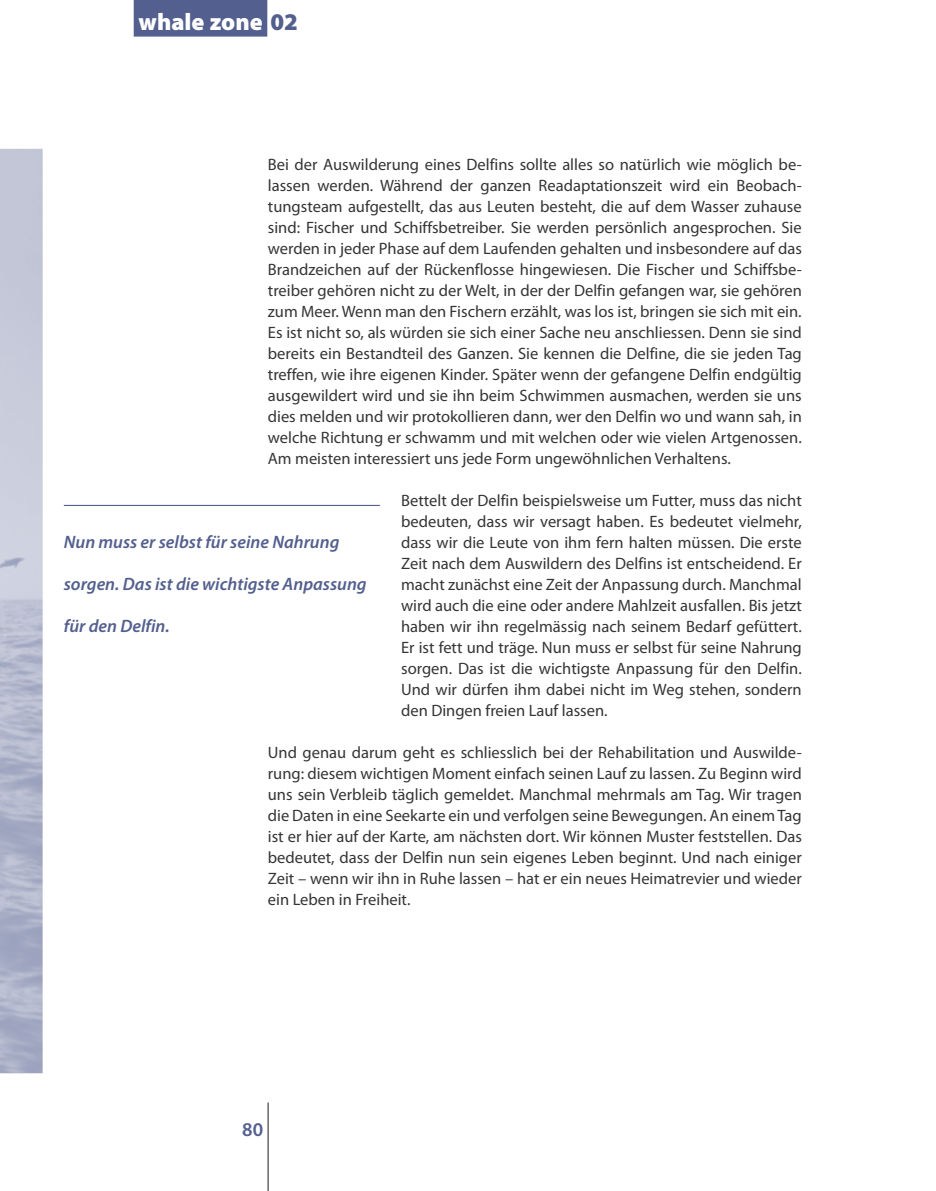
<style>
.page{position:relative;width:936px;height:1191px;background:#fff}
.page>*{position:absolute;margin:0;border:0;box-sizing:border-box;transform-origin:0 0}
.t1{font:900 24px "Myriad Pro";color:#fefefe}
.t2{font:600 19.5px "Myriad Pro";color:#535f8e}
.t3{font:italic 600 18px "Myriad Pro";color:#535f8e}
.t4{font:16.5px/21px "Myriad Pro";color:#353537;text-align:justify}
.s1{color:#535f8e}
</style>
<div class="page">
<img style="left:0;top:149px;width:43px;height:924px">
<hr style="left:267px;top:1102px;width:2px;height:89px;background:#353537">
<div style="left:134px;top:0;width:133px;height:37px;background:#535f8e"></div>
<hr style="left:64px;top:505px;width:316px;height:1px;background:#535f8e">
<h1 class="t1" style="left:139px;top:9px;width:161px">whale zone <span class="s1">02</span></h1>
<p class="t4" style="left:268px;top:154px;width:535px">Bei der Auswilderung eines Delfins sollte alles so natürlich wie möglich be&shy;lassen werden. Während der ganzen Readaptationszeit wird ein Beobach&shy;tungsteam aufgestellt, das aus Leuten besteht, die auf dem Wasser zuhause sind: Fischer und Schiffsbetreiber. Sie werden persönlich angesprochen. Sie werden in jeder Phase auf dem Laufenden gehalten und insbesondere auf das Brandzeichen auf der Rückenflosse hingewiesen. Die Fischer und Schiffsbe&shy;treiber gehören nicht zu der Welt, in der der Delfin gefangen war, sie gehören zum Meer. Wenn man den Fischern erzählt, was los ist, bringen sie sich mit ein.<br>Es ist nicht so, als würden sie sich einer Sache neu anschliessen. Denn sie sind bereits ein Bestandteil des Ganzen. Sie kennen die Delfine, die sie jeden Tag treffen, wie ihre eigenen Kinder. Später wenn der gefangene Delfin endgültig ausgewildert wird und sie ihn beim Schwimmen ausmachen, werden sie uns dies melden und wir protokollieren dann, wer den Delfin wo und wann sah, in welche Richtung er schwamm und mit welchen oder wie vielen Artgenossen.<br>Am meisten interessiert uns jede Form ungewöhnlichen Verhaltens.</p>
<p class="t4" style="left:401px;top:490px;width:402px">Bettelt der Delfin beispielsweise um Futter, muss das nicht bedeuten, dass wir versagt haben. Es bedeutet vielmehr, dass wir die Leute von ihm fern halten müssen. Die erste Zeit nach dem Auswildern des Delfins ist entscheidend. Er macht zunächst eine Zeit der Anpassung durch. Manchmal wird auch die eine oder andere Mahlzeit ausfallen. Bis jetzt haben wir ihn regelmässig nach seinem Bedarf gefüttert.<br>Er ist fett und träge. Nun muss er selbst für seine Nahrung sorgen. Das ist die wichtigste Anpassung für den Delfin.<br>Und wir dürfen ihm dabei nicht im Weg stehen, sondern den Dingen freien Lauf lassen.</p>
<p class="t4" style="left:268px;top:742px;width:535px">Und genau darum geht es schliesslich bei der Rehabilitation und Auswilde&shy;rung: diesem wichtigen Moment einfach seinen Lauf zu lassen. Zu Beginn wird uns sein Verbleib täglich gemeldet. Manchmal mehrmals am Tag. Wir tragen die Daten in eine Seekarte ein und verfolgen seine Bewegungen. An einem Tag ist er hier auf der Karte, am nächsten dort. Wir können Muster feststellen. Das bedeutet, dass der Delfin nun sein eigenes Leben beginnt. Und nach einiger Zeit – wenn wir ihn in Ruhe lassen – hat er ein neues Heimatrevier und wieder ein Leben in Freiheit.</p>
<p class="t3" style="left:64px;top:532px;width:277px">Nun muss er selbst für seine Nahrung</p>
<p class="t3" style="left:64px;top:574px;width:304px">sorgen. Das ist die wichtigste Anpassung</p>
<p class="t3" style="left:64px;top:616px;width:107px">für den Delfin.</p>
<p class="t2" style="left:242px;top:1118px;width:22px">80</p>
</div>
